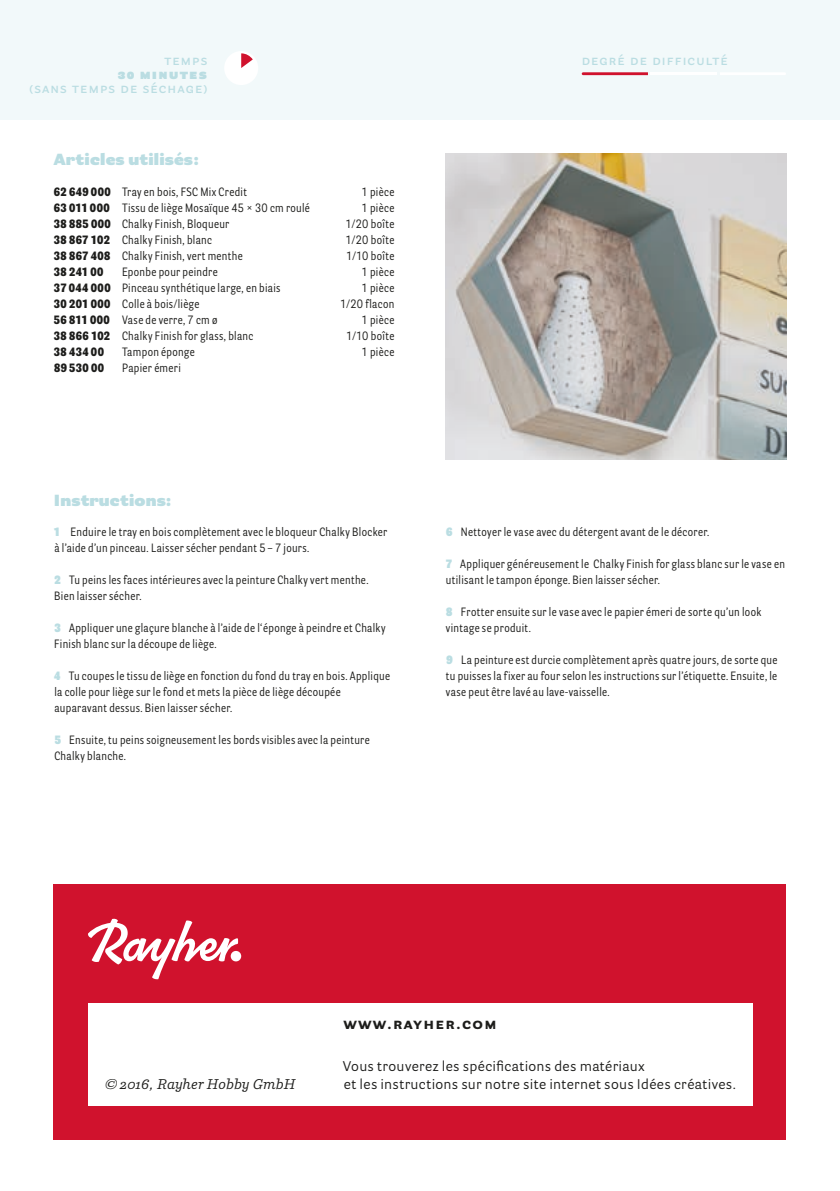
<style>
.page{position:relative;width:840px;height:1191px;background:#fff}
.page>*{position:absolute;margin:0;border:0;box-sizing:border-box;transform-origin:0 0}
.t1{font:900 16px "Parry Grotesque Pro";letter-spacing:.01em;color:#badde2}
.t2{font:700 16px "Parry Grotesque Pro";letter-spacing:.08em;color:#1d1d1b}
.t3{font:14px/18px "Parry Grotesque Pro";letter-spacing:.02em;color:#1d1d1b}
.t4{font:600 14px "Parry Grotesque Pro";letter-spacing:.08em;color:#badde2}
.t5{font:italic 14px "Parry Pro";letter-spacing:.01em;color:#1d1d1b}
.t6{font:900 14px "Parry Grotesque Pro";letter-spacing:.08em;color:#badde2}
.t7{font:12px/16px "Parry Grot Con Pro";letter-spacing:.025em;color:#1d1d1b}
.t8{font:900 12px "Parry Grot Con Pro";letter-spacing:.03em;color:#1d1d1b}
.s1{font-weight:900}
.s2{font-weight:900;color:#badde2}
</style>
<div class="page">
<div style="left:54px;top:884px;width:731px;height:256px;background:#d0122d"></div>
<div style="left:88px;top:1003px;width:663px;height:103px;background:#fff"></div>
<div style="left:0;top:0;width:839px;height:119px;background:#f2f9fa"></div>
<svg style="left:88px;top:918px;width:150px;height:61px"></svg>
<div style="left:230px;top:951px;width:11px;height:10px;background:#fff;border-radius:50%"></div>
<svg style="left:720px;top:73px;width:65px;height:2px"></svg>
<svg style="left:581px;top:72px;width:66px;height:3px"></svg>
<div style="left:224px;top:51px;width:34px;height:34px;background:#fff;border-radius:50%"></div>
<img style="left:445px;top:153px;width:340px;height:306px">
<svg style="left:241px;top:53px;width:12px;height:15px"></svg>
<hr style="left:683px;top:72px;width:33px;height:3px;background:#fff">
<hr style="left:650px;top:72px;width:33px;height:3px;background:#fff">
<p class="t4" style="left:164px;top:50px;width:44px">temps</p>
<p class="t4" style="left:581px;top:50px;width:148px">degré de difficulté</p>
<p class="t6" style="left:118px;top:63px;width:91px">30 minutes</p>
<p class="t4" style="left:29px;top:78px;width:179px">(sans temps de séchage)</p>
<h1 class="t1" style="left:54px;top:148px;width:147px">Articles utilisés:</h1>
<p class="t7" style="left:54px;top:184px;width:194px"><span class="s1">62 649 000</span> Tray en bois, FSC Mix Credit</p>
<p class="t7" style="left:361px;top:184px;width:34px">1 pièce</p>
<p class="t7" style="left:54px;top:200px;width:257px"><span class="s1">63 011 000</span> Tissu de liège Mosaïque 45 × 30 cm roulé</p>
<p class="t7" style="left:361px;top:200px;width:34px">1 pièce</p>
<p class="t7" style="left:54px;top:216px;width:177px"><span class="s1">38 885 000</span> Chalky Finish, Bloqueur</p>
<p class="t7" style="left:345px;top:216px;width:50px">1/20 boîte</p>
<p class="t7" style="left:54px;top:232px;width:159px"><span class="s1">38 867 102</span> Chalky Finish, blanc</p>
<p class="t7" style="left:345px;top:232px;width:50px">1/20 boîte</p>
<p class="t7" style="left:54px;top:248px;width:190px"><span class="s1">38 867 408</span> Chalky Finish, vert menthe</p>
<p class="t7" style="left:346px;top:248px;width:50px">1/10 boîte</p>
<p class="t8" style="left:54px;top:263px;width:51px">38 241 00</p>
<p class="t7" style="left:122px;top:264px;width:97px">Eponbe pour peindre</p>
<p class="t7" style="left:361px;top:264px;width:34px">1 pièce</p>
<p class="t7" style="left:54px;top:280px;width:228px"><span class="s1">37 044 000</span> Pinceau synthétique large, en biais</p>
<p class="t7" style="left:361px;top:280px;width:34px">1 pièce</p>
<p class="t7" style="left:54px;top:296px;width:147px"><span class="s1">30 201 000</span> Colle à bois/liège</p>
<p class="t7" style="left:340px;top:296px;width:56px">1/20 flacon</p>
<p class="t7" style="left:54px;top:312px;width:165px"><span class="s1">56 811 000</span> Vase de verre, 7 cm ø</p>
<p class="t7" style="left:361px;top:312px;width:34px">1 pièce</p>
<p class="t7" style="left:54px;top:328px;width:201px"><span class="s1">38 866 102</span> Chalky Finish for glass, blanc</p>
<p class="t7" style="left:346px;top:328px;width:50px">1/10 boîte</p>
<p class="t8" style="left:54px;top:343px;width:51px">38 434 00</p>
<p class="t7" style="left:122px;top:344px;width:74px">Tampon éponge</p>
<p class="t7" style="left:361px;top:344px;width:34px">1 pièce</p>
<p class="t8" style="left:54px;top:359px;width:51px">89 530 00</p>
<p class="t7" style="left:122px;top:360px;width:60px">Papier émeri</p>
<h1 class="t1" style="left:54px;top:488px;width:119px">Instructions:</h1>
<p class="t7" style="left:54px;top:524px;width:335px"><span class="s2">1</span> Enduire le tray en bois complètement avec le bloqueur Chalky Blocker à l’aide d’un pinceau. Laisser sécher pendant 5 – 7 jours.</p>
<p class="t7" style="left:54px;top:572px;width:315px"><span class="s2">2</span> Tu peins les faces intérieures avec la peinture Chalky vert menthe.<br>Bien laisser sécher.</p>
<p class="t7" style="left:54px;top:620px;width:333px"><span class="s2">3</span> Appliquer une glaçure blanche à l’aide de l‘éponge à peindre et Chalky<br>Finish blanc sur la découpe de liège.</p>
<p class="t7" style="left:54px;top:668px;width:337px"><span class="s2">4</span> Tu coupes le tissu de liège en fonction du fond du tray en bois. Applique la colle pour liège sur le fond et mets la pièce de liège découpée auparavant dessus. Bien laisser sécher.</p>
<p class="t7" style="left:54px;top:732px;width:316px"><span class="s2">5</span> Ensuite, tu peins soigneusement les bords visibles avec la peinture<br>Chalky blanche.</p>
<p class="t7" style="left:446px;top:524px;width:264px"><span class="s2">6</span> Nettoyer le vase avec du détergent avant de le décorer.</p>
<p class="t7" style="left:445px;top:556px;width:340px"><span class="s2">7</span> Appliquer généreusement le Chalky Finish for glass blanc sur le vase en utilisant le tampon éponge. Bien laisser sécher.</p>
<p class="t7" style="left:445px;top:604px;width:317px"><span class="s2">8</span> Frotter ensuite sur le vase avec le papier émeri de sorte qu’un look vintage se produit.</p>
<p class="t7" style="left:445px;top:652px;width:333px;text-align:justify"><span class="s2">9</span> La peinture est durcie complètement après quatre jours, de sorte que tu puisses la fixer au four selon les instructions sur l’étiquette. Ensuite, le vase peut être lavé au lave-vaisselle.</p>
<p class="t5" style="left:105px;top:1074px;width:192px">© 2016, Rayher Hobby GmbH</p>
<h1 class="t2" style="left:343px;top:1012px;width:155px">www.rayher.com</h1>
<p class="t3" style="left:343px;top:1056px;width:394px">Vous trouverez les spécifications des matériaux<br>et les instructions sur notre site internet sous Idées créatives.</p>
</div>
